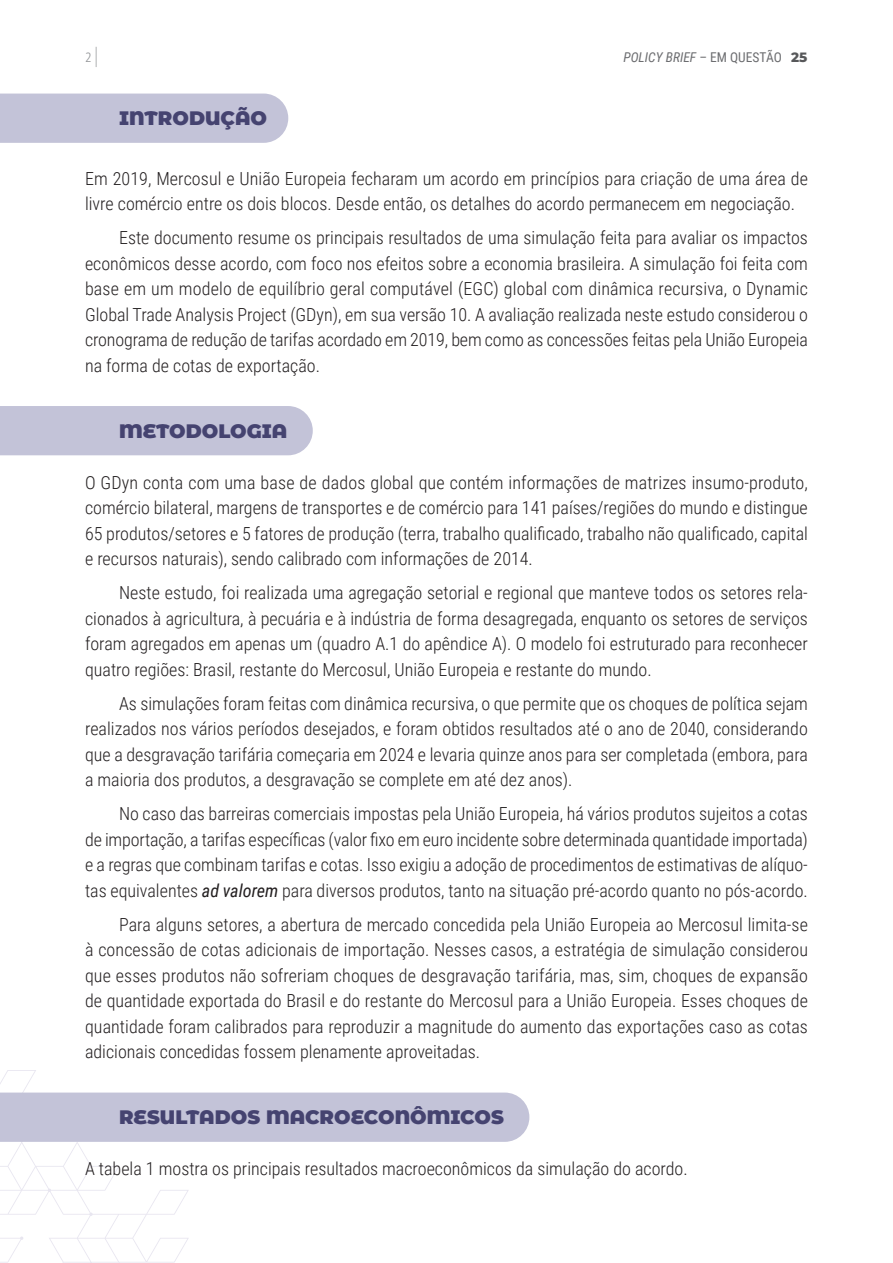
<style>
.page{position:relative;width:893px;height:1263px;background:#fff}
.page>*{position:absolute;margin:0;border:0;box-sizing:border-box;transform-origin:0 0}
.titulo_1{font:900 19.5px "Montserrat Alternates";color:#454370}
.ponto-chave{font:900 19.5px "Montserrat Alternates";color:#454370}
.texto_corrido{font:300 18px/25.5px "Roboto Condensed";color:#231f20;text-align:justify}
.texto_corrido_sem_recuo{font:300 18px/25.5px "Roboto Condensed";color:#231f20}
.t1{font:italic 13.5px "Roboto Condensed";color:#6c6d70}
.t2{font:300 condensed 13.5px "Frutiger LT Pro";color:#939598}
.s1{font-size:20.25px}
.s2{font-style:normal}
.s3{font-family:"Montserrat Alternates";font-weight:800;font-style:normal;color:#57585a}
.s4{font-weight:400;font-style:italic}
</style>
<div class="page">
<svg style="left:0;top:1070px;width:189px;height:193px"></svg>
<div style="left:0;top:94px;width:288px;height:49px;background:#c3c3d8"></div>
<div style="left:0;top:406px;width:313px;height:49px;background:#c3c3d8"></div>
<div style="left:0;top:1092px;width:529px;height:50px;background:#c3c3d8"></div>
<p class="t2" style="left:85px;top:50px;width:14px">2 <span class="s1">|</span></p>
<p class="t1" style="left:623px;top:48px;width:186px">POLICY BRIEF <span class="s2">– EM QUESTÃO</span> <span class="s3">25</span></p>
<p class="ponto-chave" style="left:119px;top:104px;width:149px">INTRODUÇÃO</p>
<p class="texto_corrido_sem_recuo" style="left:85px;top:165px;width:724px">Em 2019, Mercosul e União Europeia fecharam um acordo em princípios para criação de uma área de livre comércio entre os dois blocos. Desde então, os detalhes do acordo permanecem em negociação.</p>
<p class="texto_corrido" style="left:85px;top:224px;width:724px;text-indent:34px">Este documento resume os principais resultados de uma simulação feita para avaliar os impactos econômicos desse acordo, com foco nos efeitos sobre a economia brasileira. A simulação foi feita com base em um modelo de equilíbrio geral computável (EGC) global com dinâmica recursiva, o Dynamic Global Trade Analysis Project (GDyn), em sua versão 10. A avaliação realizada neste estudo considerou o cronograma de redução de tarifas acordado em 2019, bem como as concessões feitas pela União Europeia na forma de cotas de exportação.</p>
<p class="titulo_1" style="left:119px;top:416px;width:170px">METODOLOGIA</p>
<p class="texto_corrido_sem_recuo" style="left:85px;top:469px;width:724px;text-align:justify">O GDyn conta com uma base de dados global que contém informações de matrizes insumo-produto, comércio bilateral, margens de transportes e de comércio para 141 países/regiões do mundo e distingue 65 produtos/setores e 5 fatores de produção (terra, trabalho qualificado, trabalho não qualificado, capital e recursos naturais), sendo calibrado com informações de 2014.</p>
<p class="texto_corrido" style="left:85px;top:579px;width:724px;text-indent:34px">Neste estudo, foi realizada uma agregação setorial e regional que manteve todos os setores rela&shy;cionados à agricultura, à pecuária e à indústria de forma desagregada, enquanto os setores de serviços foram agregados em apenas um (quadro A.1 do apêndice A). O modelo foi estruturado para reconhecer quatro regiões: Brasil, restante do Mercosul, União Europeia e restante do mundo.</p>
<p class="texto_corrido" style="left:85px;top:690px;width:724px;text-indent:34px">As simulações foram feitas com dinâmica recursiva, o que permite que os choques de política sejam realizados nos vários períodos desejados, e foram obtidos resultados até o ano de 2040, considerando que a desgravação tarifária começaria em 2024 e levaria quinze anos para ser completada (embora, para a maioria dos produtos, a desgravação se complete em até dez anos).</p>
<p class="texto_corrido" style="left:85px;top:800px;width:724px;text-indent:34px">No caso das barreiras comerciais impostas pela União Europeia, há vários produtos sujeitos a cotas de importação, a tarifas específicas (valor fixo em euro incidente sobre determinada quantidade importada) e a regras que combinam tarifas e cotas. Isso exigiu a adoção de procedimentos de estimativas de alíquo&shy;tas equivalentes <span class="s4">ad valorem</span> para diversos produtos, tanto na situação pré-acordo quanto no pós-acordo.</p>
<p class="texto_corrido" style="left:85px;top:911px;width:724px;text-indent:34px">Para alguns setores, a abertura de mercado concedida pela União Europeia ao Mercosul limita-se à concessão de cotas adicionais de importação. Nesses casos, a estratégia de simulação considerou que esses produtos não sofreriam choques de desgravação tarifária, mas, sim, choques de expansão de quantidade exportada do Brasil e do restante do Mercosul para a União Europeia. Esses choques de quantidade foram calibrados para reproduzir a magnitude do aumento das exportações caso as cotas adicionais concedidas fossem plenamente aproveitadas.</p>
<p class="titulo_1" style="left:119px;top:1102px;width:386px">RESULTADOS MACROECONÔMICOS</p>
<p class="texto_corrido_sem_recuo" style="left:85px;top:1155px;width:604px">A tabela 1 mostra os principais resultados macroeconômicos da simulação do acordo.</p>
</div>
